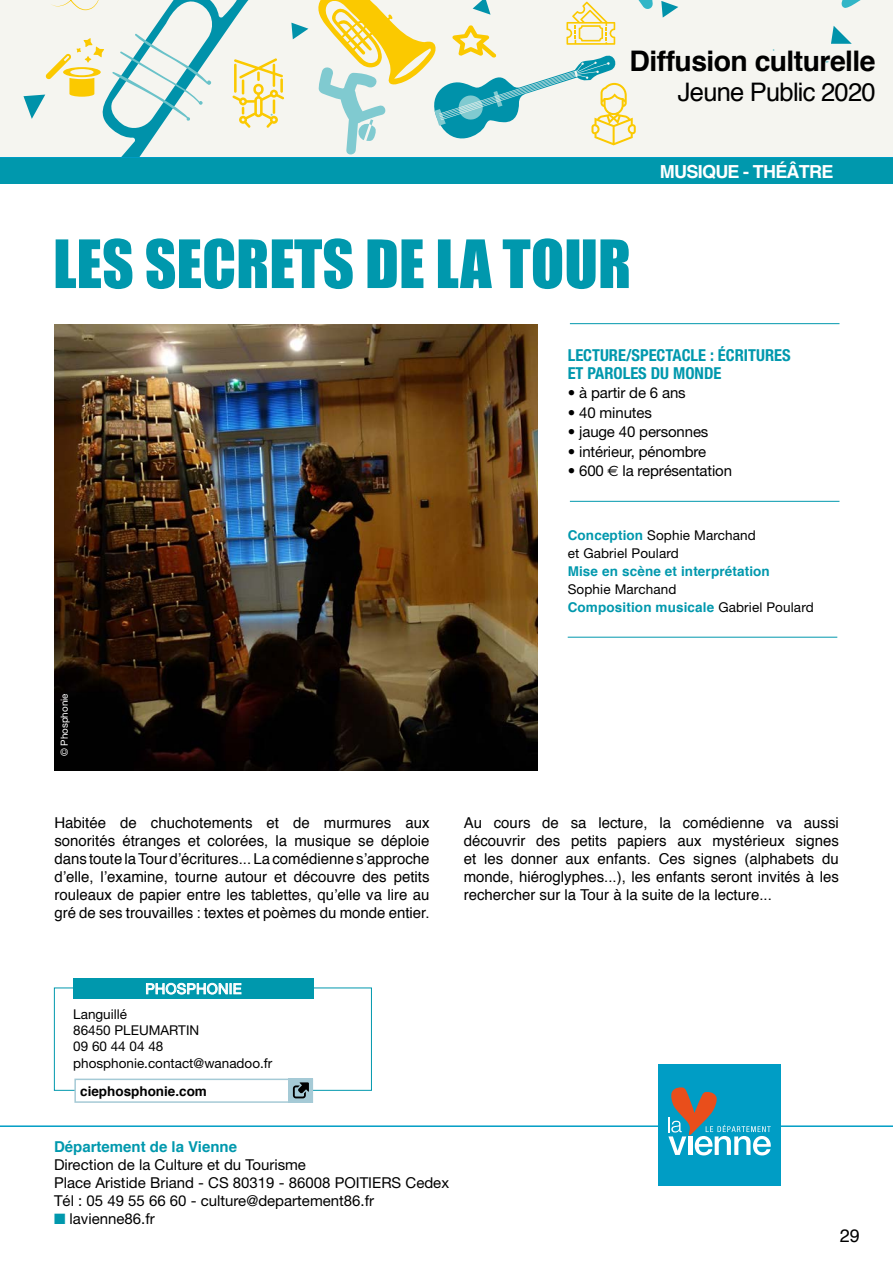
<style>
.page{position:relative;width:893px;height:1263px;background:#fff}
.page>*{position:absolute;margin:0;border:0;box-sizing:border-box;transform-origin:0 0}
.t1{font:61.5px "Impact";color:#0098ad}
.t2{font:700 28.35px "Helvetica";letter-spacing:-.02em;color:#000}
.t3{font:25.5px "Helvetica";letter-spacing:-.03em;color:#000}
.t4{font:700 18px "Helvetica";letter-spacing:-.04em;color:#fff}
.t5{font:18px "Helvetica";color:#000}
.t6{font:700 condensed 16.5px/18px "Helvetica Neue";color:#0098ad}
.t7{font:15px/18px "Helvetica";color:#000;text-align:justify}
.t8{font:15px/18px "Helvetica Neue";color:#000}
.t9{font:700 15px "Helvetica";color:#0098ad}
.t10{font:14.4px "Helvetica Neue";letter-spacing:.02em;color:#fff}
.t11{font:13.5px/16.2px "Helvetica Neue";color:#000}
.t12{font:700 13.5px "Helvetica";letter-spacing:.01em;color:#0098ad}
.t13{font:700 13.5px "Helvetica";color:#000}
.t14{font:9.75px "Helvetica Neue";color:#fff}
.s1{font-family:"Euro Sans"}
.s2{font-family:"Helvetica";font-weight:700;color:#0098ad}
.s3{font-family:"Helvetica Neue";font-weight:400;color:#000}
.s4{color:#0098ad}
</style>
<div class="page">
<hr style="left:0;top:1125px;width:893px;height:2px;background:#009dc5">
<div style="left:659px;top:1064px;width:122px;height:122px;background:#009dc5"></div>
<svg style="left:668px;top:1087px;width:103px;height:68px"></svg>
<div style="left:0;top:0;width:893px;height:166px;background:#f5f5f0"></div>
<svg style="left:291px;top:23px;width:17px;height:16px"></svg>
<svg style="left:23px;top:0;width:261px;height:158px"></svg>
<svg style="left:318px;top:0;width:543px;height:155px"></svg>
<div style="left:54px;top:987px;width:318px;height:104px;border:1px solid #0098ad"></div>
<div style="left:73px;top:978px;width:241px;height:20px;background:#0098ad"></div>
<svg style="left:146px;top:983px;width:95px;height:11px"></svg>
<hr style="left:570px;top:323px;width:269px;height:1px;background:#0098ad">
<hr style="left:570px;top:501px;width:269px;height:1px;background:#0098ad">
<hr style="left:568px;top:637px;width:269px;height:1px;background:#0098ad">
<img style="left:55px;top:324px;width:482px;height:446px">
<div style="left:75px;top:1079px;width:237px;height:23px;background:#fff"></div>
<div style="left:74px;top:1078px;width:239px;height:25px;border:2px solid #a5cad6"></div>
<div style="left:289px;top:1078px;width:24px;height:25px;background:#a5cad6"></div>
<svg style="left:293px;top:1082px;width:16px;height:16px"></svg>
<div style="left:0;top:158px;width:893px;height:26px;background:#0098ad"></div>
<h2 class="t2" style="left:630px;top:38px;width:247px">Diffusion culturelle</h2>
<h3 class="t3" style="left:678px;top:72px;width:199px">Jeune Public 2020</h3>
<h1 class="t1" style="left:53px;top:216px;width:579px">LES SECRETS DE LA TOUR</h1>
<p class="t4" style="left:660px;top:157px;width:175px">MUSIQUE - THÉÂTRE</p>
<p class="t6" style="left:568px;top:346px;width:224px">LECTURE/SPECTACLE : ÉCRITURES<br>ET PAROLES DU MONDE</p>
<p class="t8" style="left:568px;top:384px;width:120px">• à partir de 6 ans</p>
<p class="t8" style="left:568px;top:403px;width:86px">• 40 minutes</p>
<p class="t8" style="left:568px;top:423px;width:142px">• jauge 40 personnes</p>
<p class="t8" style="left:568px;top:442px;width:140px">• intérieur, pénombre</p>
<p class="t8" style="left:568px;top:462px;width:166px">• 600 <span class="s1">€</span> la représentation</p>
<p class="t14" style="left:58px;top:756px;width:64px;rotate:-90deg">© Phosphonie</p>
<p class="t11" style="left:568px;top:526px;width:190px;line-height:18px"><span class="s2">Conception</span> Sophie Marchand et Gabriel Poulard</p>
<p class="t12" style="left:568px;top:560px;width:204px">Mise en scène et interprétation</p>
<p class="t11" style="left:568px;top:581px;width:110px">Sophie Marchand</p>
<p class="t12" style="left:568px;top:596px;width:248px">Composition musicale <span class="s3">Gabriel Poulard</span></p>
<p class="t7" style="left:54px;top:814px;width:377px">Habitée de chuchotements et de murmures aux sonorités étranges et colorées, la musique se déploie dans toute la Tour d’écritures... La comédienne s’approche d’elle, l’examine, tourne autour et découvre des petits rouleaux de papier entre les tablettes, qu’elle va lire au gré de ses trouvailles : textes et poèmes du monde entier.</p>
<p class="t7" style="left:464px;top:814px;width:377px">Au cours de sa lecture, la comédienne va aussi découvrir des petits papiers aux mystérieux signes et les donner aux enfants. Ces signes (alphabets du monde, hiéroglyphes...), les enfants seront invités à les rechercher sur la Tour à la suite de la lecture...</p>
<p class="t10" style="left:145px;top:980px;width:98px">PHOSPHONIE</p>
<p class="t11" style="left:73px;top:1006px;width:201px">Languillé<br>86450 PLEUMARTIN<br>09 60 44 04 48 phosphonie.contact@wanadoo.fr</p>
<p class="t13" style="left:80px;top:1080px;width:128px">ciephosphonie.com</p>
<p class="t9" style="left:54px;top:1135px;width:185px">Département de la Vienne</p>
<p class="t8" style="left:54px;top:1155px;width:397px">Direction de la Culture et du Tourisme<br>Place Aristide Briand - CS 80319 - 86008 POITIERS Cedex<br>Tél : 05 49 55 66 60 - culture@departement86.fr</p>
<p class="t8" style="left:54px;top:1209px;width:102px"><span class="s4">■</span> lavienne86.fr</p>
<p class="t5" style="left:840px;top:1222px;width:22px">29</p>
</div>
